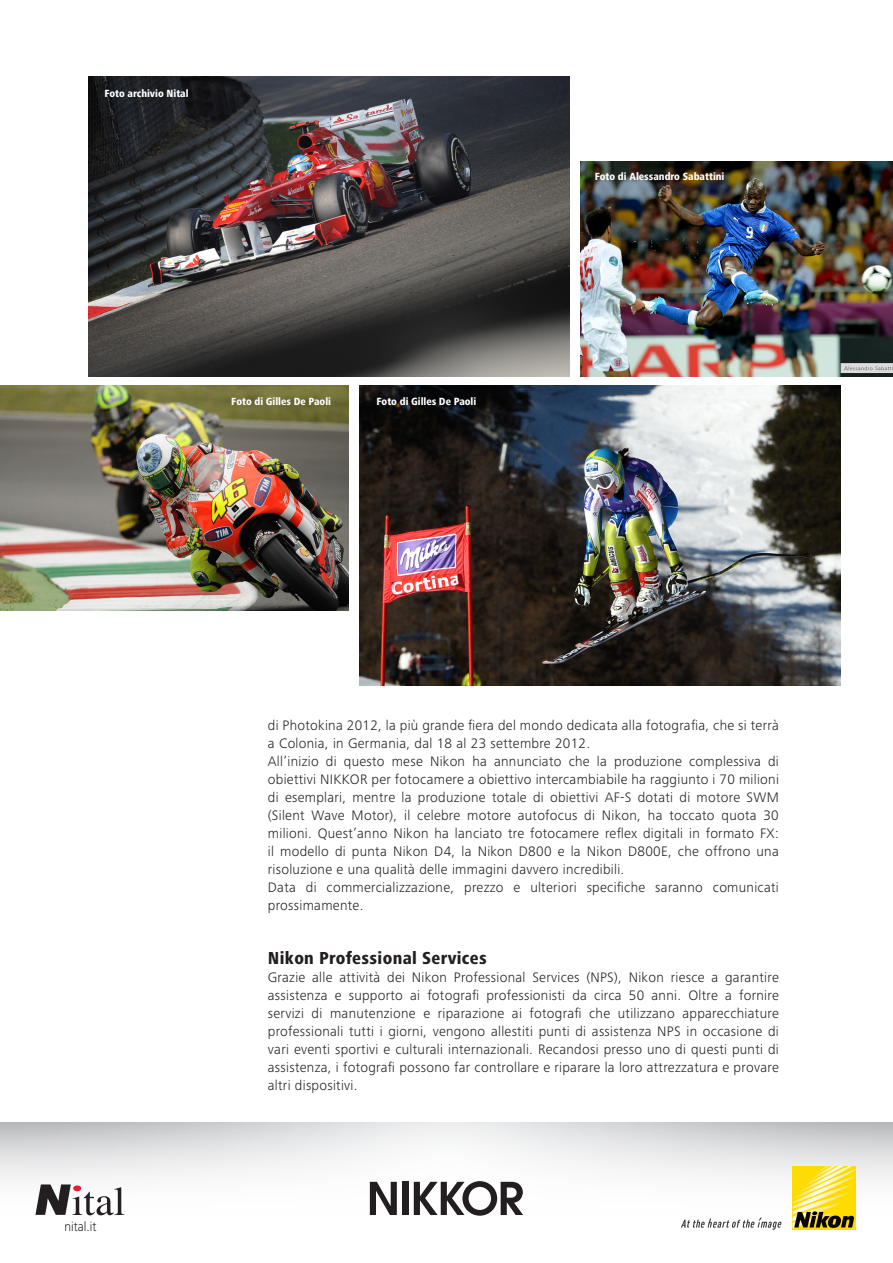
<style>
.page{position:relative;width:893px;height:1263px;background:#fff}
.page>*{position:absolute;margin:0;border:0;box-sizing:border-box;transform-origin:0 0}
.Normale{font:800 condensed 18px "Frutiger Next LTW1 G";letter-spacing:.02em;color:#231f20}
.Normale-2{font:300 14.25px/18px "Frutiger Next LTW1 G";letter-spacing:.02em;color:#231f20}
.t1{font:300 13.5px "Frutiger Next LTW1 G";color:#231f20;scale:.95 1}
.t2{font:800 condensed 10.8px "Frutiger Next LTW1 G";color:#fff}
</style>
<div class="page">
<svg style="left:0;top:1123px;width:893px;height:102px"></svg>
<svg style="left:35px;top:1184px;width:89px;height:31px"></svg>
<div style="left:73px;top:1185px;width:8px;height:6px;background:#e71c2f;border-radius:50%"></div>
<div style="left:792px;top:1166px;width:64px;height:64px;background:#ffdc01"></div>
<svg style="left:792px;top:1166px;width:64px;height:62px"></svg>
<svg style="left:681px;top:1217px;width:100px;height:13px"></svg>
<svg style="left:370px;top:1182px;width:27px;height:33px"></svg>
<div style="left:402px;top:1182px;width:6px;height:33px;background:#231f20"></div>
<svg style="left:414px;top:1181px;width:109px;height:35px"></svg>
<img style="left:89px;top:77px;width:480px;height:299px">
<img style="left:359px;top:386px;width:481px;height:299px">
<img style="left:0;top:386px;width:348px;height:224px">
<img style="left:581px;top:161px;width:312px;height:215px">
<p class="t2" style="left:104px;top:87px;width:86px">Foto archivio Nital</p>
<p class="t2" style="left:231px;top:396px;width:101px">Foto di Gilles De Paoli</p>
<p class="t2" style="left:377px;top:396px;width:101px">Foto di Gilles De Paoli</p>
<p class="t2" style="left:595px;top:170px;width:131px">Foto di Alessandro Sabattini</p>
<p class="t1" style="left:64px;top:1219px;width:35px">nital.it</p>
<p class="Normale-2" style="left:268px;top:716px;width:513px">di Photokina 2012, la più grande fiera del mondo dedicata alla fotografia, che si terrà a Colonia, in Germania, dal 18 al 23 settembre 2012.</p>
<p class="Normale-2" style="left:268px;top:752px;width:513px;text-align:justify">All’inizio di questo mese Nikon ha annunciato che la produzione complessiva di obiettivi NIKKOR per fotocamere a obiettivo intercambiabile ha raggiunto i 70 milioni di esemplari, mentre la produzione totale di obiettivi AF-S dotati di motore SWM (Silent Wave Motor), il celebre motore autofocus di Nikon, ha toccato quota 30 milioni. Quest’anno Nikon ha lanciato tre fotocamere reflex digitali in formato FX: il modello di punta Nikon D4, la Nikon D800 e la Nikon D800E, che offrono una risoluzione e una qualità delle immagini davvero incredibili.</p>
<p class="Normale-2" style="left:268px;top:878px;width:512px">Data di commercializzazione, prezzo e ulteriori specifiche saranno comunicati prossimamente.</p>
<p class="Normale" style="left:268px;top:948px;width:220px">Nikon Professional Services</p>
<p class="Normale-2" style="left:268px;top:968px;width:512px;text-align:justify">Grazie alle attività dei Nikon Professional Services (NPS), Nikon riesce a garantire assistenza e supporto ai fotografi professionisti da circa 50 anni. Oltre a fornire servizi di manutenzione e riparazione ai fotografi che utilizzano apparecchiature professionali tutti i giorni, vengono allestiti punti di assistenza NPS in occasione di vari eventi sportivi e culturali internazionali. Recandosi presso uno di questi punti di assistenza, i fotografi possono far controllare e riparare la loro attrezzatura e provare altri dispositivi.</p>
</div>
